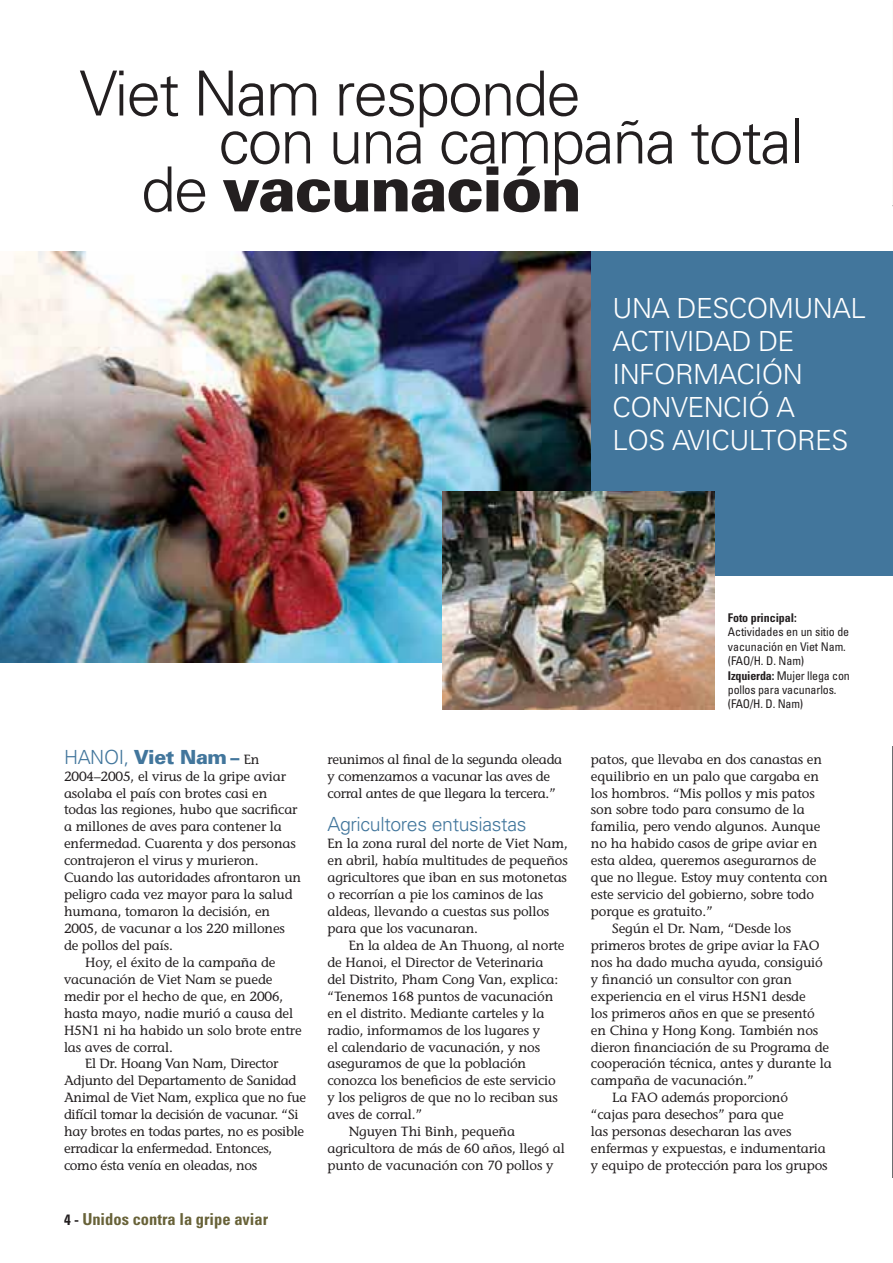
<style>
.page{position:relative;width:893px;height:1263px;background:#fff}
.page>*{position:absolute;margin:0;border:0;box-sizing:border-box;transform-origin:0 0}
.t1{font:300 62.25px "Univers";letter-spacing:-.03em;color:#231f20}
.t2{font:900 62.25px "Univers";letter-spacing:-.03em;color:#231f20}
.t3{font:300 27.75px/33px "Univers";letter-spacing:-.02em;color:#fff}
.t4{font:300 19.5px "Univers";letter-spacing:-.02em;color:#42769c}
.t5{font:900 19.5px "Univers";letter-spacing:-.02em;color:#42769c}
.t6{font:700 condensed 16.5px "Univers";color:#686238}
.t7{font:13.35px/17px "Stone Informal";letter-spacing:-.01em;color:#231f20}
.t8{font:condensed 12px/14.4px "Univers";letter-spacing:-.005em;color:#231f20}
.t9{font:700 condensed 12px "Univers";letter-spacing:-.005em;color:#231f20}
.s1{font-weight:300}
.s2{font-size:18px}
.s3{font-family:"Stone Informal";font-weight:400;font-size:13.35px;color:#231f20}
.s4{font-size:15px;color:#231f20}
.s5{font-weight:700}
</style>
<div class="page">
<div style="left:569px;top:251px;width:323px;height:324px;background:#42769c"></div>
<img style="left:0;top:251px;width:591px;height:411px">
<img style="left:442px;top:492px;width:272px;height:217px">
<h1 class="t1" style="left:79px;top:71px;width:503px">Viet Nam responde</h1>
<h1 class="t1" style="left:218px;top:118px;width:586px">con una campaña total</h1>
<h1 class="t2" style="left:141px;top:166px;width:442px"><span class="s1">de</span> vacunación</h1>
<h2 class="t3" style="left:612px;top:294px;width:255px">UNA DESCOMUNAL<br>ACTIVIDAD DE<br>INFORMACIÓN<br>CONVENCIÓ A<br>LOS AVICULTORES</h2>
<h3 class="t5" style="left:64px;top:750px;width:197px"><span class="s1">HANOI,</span> Viet Nam <span class="s2">–</span> <span class="s3">En</span></h3>
<p class="t7" style="left:64px;top:769px;width:223px">2004–2005, el virus de la gripe aviar</p>
<p class="t7" style="left:64px;top:786px;width:205px">asolaba el país con brotes casi en</p>
<p class="t7" style="left:64px;top:803px;width:235px">todas las regiones, hubo que sacrificar</p>
<p class="t7" style="left:64px;top:820px;width:219px">a millones de aves para contener la</p>
<p class="t7" style="left:64px;top:837px;width:233px">enfermedad. Cuarenta y dos personas</p>
<p class="t7" style="left:64px;top:854px;width:196px">contrajeron el virus y murieron.</p>
<p class="t7" style="left:64px;top:870px;width:239px">Cuando las autoridades afrontaron un</p>
<p class="t7" style="left:64px;top:887px;width:230px">peligro cada vez mayor para la salud</p>
<p class="t7" style="left:64px;top:904px;width:208px">humana, tomaron la decisión, en</p>
<p class="t7" style="left:64px;top:921px;width:222px">2005, de vacunar a los 220 millones</p>
<p class="t7" style="left:64px;top:938px;width:110px">de pollos del país.</p>
<p class="t7" style="left:85px;top:955px;width:192px">Hoy, el éxito de la campaña de</p>
<p class="t7" style="left:64px;top:972px;width:210px">vacunación de Viet Nam se puede</p>
<p class="t7" style="left:64px;top:989px;width:221px">medir por el hecho de que, en 2006,</p>
<p class="t7" style="left:64px;top:1006px;width:230px">hasta mayo, nadie murió a causa del</p>
<p class="t7" style="left:64px;top:1023px;width:239px">H5N1 ni ha habido un solo brote entre</p>
<p class="t7" style="left:64px;top:1040px;width:110px">las aves de corral.</p>
<p class="t7" style="left:85px;top:1057px;width:194px">El Dr. Hoang Van Nam, Director</p>
<p class="t7" style="left:64px;top:1074px;width:234px">Adjunto del Departamento de Sanidad</p>
<p class="t7" style="left:64px;top:1091px;width:243px">Animal de Viet Nam, explica que no fue</p>
<p class="t7" style="left:64px;top:1108px;width:236px">difícil tomar la decisión de vacunar. “Si</p>
<p class="t7" style="left:64px;top:1124px;width:242px">hay brotes en todas partes, no es posible</p>
<p class="t7" style="left:64px;top:1141px;width:210px">erradicar la enfermedad. Entonces,</p>
<p class="t7" style="left:64px;top:1158px;width:195px">como ésta venía en oleadas, nos</p>
<p class="t6" style="left:64px;top:1213px;width:206px"><span class="s4">4 -</span> Unidos contra la gripe aviar</p>
<p class="t7" style="left:327px;top:752px;width:236px">reunimos al final de la segunda oleada y comenzamos a vacunar las aves de corral antes de que llegara la tercera.”</p>
<h3 class="t4" style="left:327px;top:817px;width:200px">Agricultores entusiastas</h3>
<p class="t7" style="left:327px;top:837px;width:242px">En la zona rural del norte de Viet Nam, en abril, había multitudes de pequeños agricultores que iban en sus motonetas o recorrían a pie los caminos de las aldeas, llevando a cuestas sus pollos para que los vacunaran.</p>
<p class="t7" style="left:349px;top:938px;width:217px">En la aldea de An Thuong, al norte</p>
<p class="t7" style="left:327px;top:955px;width:218px">de Hanoi, el Director de Veterinaria</p>
<p class="t7" style="left:327px;top:972px;width:232px">del Distrito, Pham Cong Van, explica:</p>
<p class="t7" style="left:327px;top:989px;width:227px">“Tenemos 168 puntos de vacunación</p>
<p class="t7" style="left:327px;top:1006px;width:218px">en el distrito. Mediante carteles y la</p>
<p class="t7" style="left:327px;top:1023px;width:214px">radio, informamos de los lugares y</p>
<p class="t7" style="left:327px;top:1040px;width:214px">el calendario de vacunación, y nos</p>
<p class="t7" style="left:327px;top:1057px;width:200px">aseguramos de que la población</p>
<p class="t7" style="left:327px;top:1074px;width:230px">conozca los beneficios de este servicio</p>
<p class="t7" style="left:327px;top:1091px;width:232px">y los peligros de que no lo reciban sus</p>
<p class="t7" style="left:327px;top:1108px;width:96px">aves de corral.”</p>
<p class="t7" style="left:349px;top:1124px;width:168px">Nguyen Thi Binh, pequeña</p>
<p class="t7" style="left:327px;top:1141px;width:239px">agricultora de más de 60 años, llegó al</p>
<p class="t7" style="left:327px;top:1158px;width:227px">punto de vacunación con 70 pollos y</p>
<p class="t9" style="left:727px;top:613px;width:70px">Foto principal:</p>
<p class="t8" style="left:727px;top:626px;width:124px">Actividades en un sitio de vacunación en Viet Nam. (FAO/H. D. Nam)<br><span class="s5">Izquierda:</span> Mujer llega con pollos para vacunarlos. (FAO/H. D. Nam)</p>
<p class="t7" style="left:591px;top:752px;width:232px">patos, que llevaba en dos canastas en</p>
<p class="t7" style="left:591px;top:769px;width:229px">equilibrio en un palo que cargaba en</p>
<p class="t7" style="left:591px;top:786px;width:225px">los hombros. “Mis pollos y mis patos</p>
<p class="t7" style="left:591px;top:803px;width:215px">son sobre todo para consumo de la</p>
<p class="t7" style="left:591px;top:820px;width:231px">familia, pero vendo algunos. Aunque</p>
<p class="t7" style="left:591px;top:837px;width:228px">no ha habido casos de gripe aviar en</p>
<p class="t7" style="left:591px;top:854px;width:227px">esta aldea, queremos asegurarnos de</p>
<p class="t7" style="left:591px;top:870px;width:238px">que no llegue. Estoy muy contenta con</p>
<p class="t7" style="left:591px;top:887px;width:224px">este servicio del gobierno, sobre todo</p>
<p class="t7" style="left:591px;top:904px;width:123px">porque es gratuito.”</p>
<p class="t7" style="left:612px;top:921px;width:180px">Según el Dr. Nam, “Desde los</p>
<p class="t7" style="left:591px;top:938px;width:230px">primeros brotes de gripe aviar la FAO</p>
<p class="t7" style="left:591px;top:955px;width:233px">nos ha dado mucha ayuda, consiguió</p>
<p class="t7" style="left:591px;top:972px;width:202px">y financió un consultor con gran</p>
<p class="t7" style="left:591px;top:989px;width:216px">experiencia en el virus H5N1 desde</p>
<p class="t7" style="left:591px;top:1006px;width:225px">los primeros años en que se presentó</p>
<p class="t7" style="left:591px;top:1023px;width:229px">en China y Hong Kong. También nos</p>
<p class="t7" style="left:591px;top:1040px;width:240px">dieron financiación de su Programa de</p>
<p class="t7" style="left:591px;top:1057px;width:242px">cooperación técnica, antes y durante la</p>
<p class="t7" style="left:591px;top:1074px;width:164px">campaña de vacunación.”</p>
<p class="t7" style="left:612px;top:1091px;width:177px">La FAO además proporcionó</p>
<p class="t7" style="left:591px;top:1108px;width:194px">“cajas para desechos” para que</p>
<p class="t7" style="left:591px;top:1124px;width:202px">las personas desecharan las aves</p>
<p class="t7" style="left:591px;top:1141px;width:236px">enfermas y expuestas, e indumentaria</p>
<p class="t7" style="left:591px;top:1158px;width:238px">y equipo de protección para los grupos</p>
</div>
